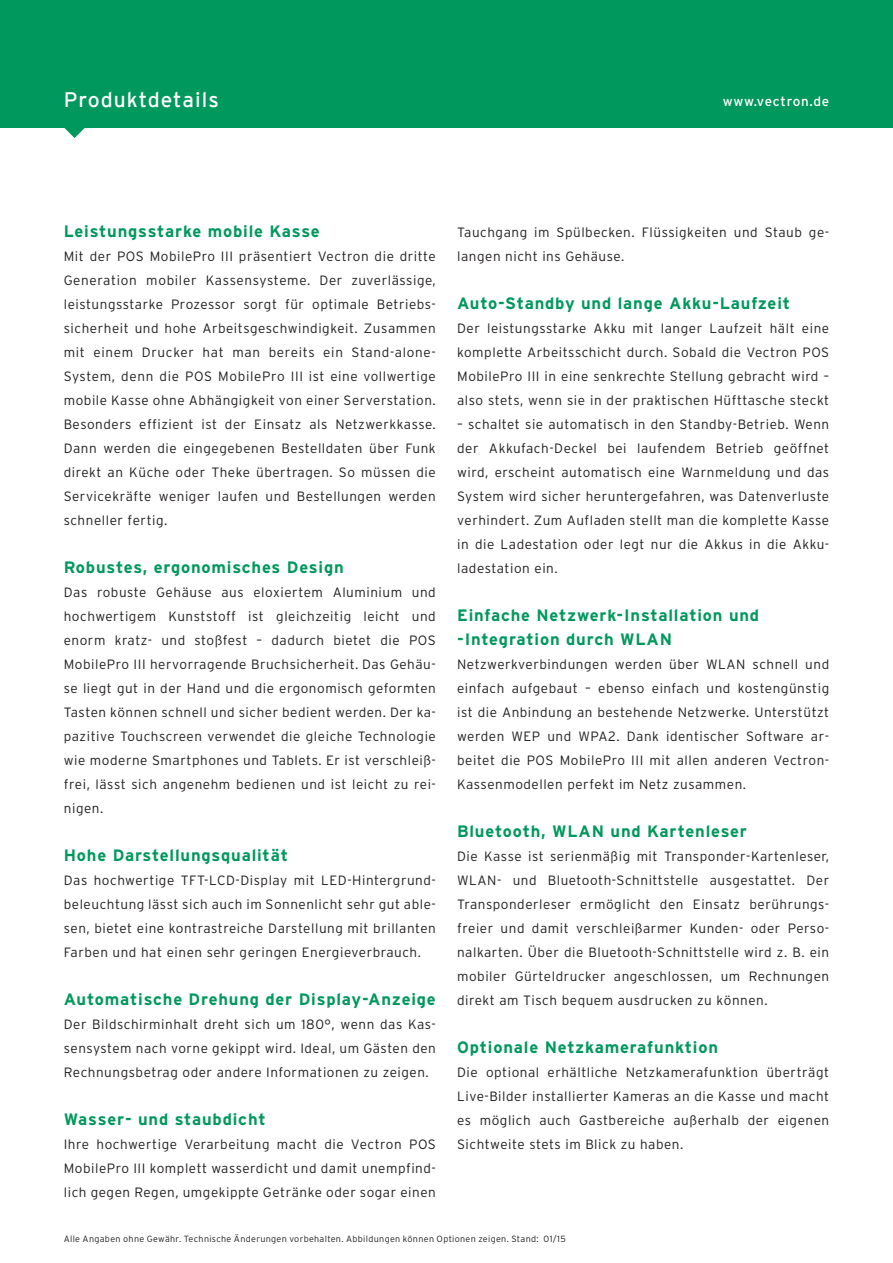
<style>
.page{position:relative;width:893px;height:1263px;background:#fff}
.page>*{position:absolute;margin:0;border:0;box-sizing:border-box;transform-origin:0 0}
.t1{font:21px "Vectron Interstate";letter-spacing:.05em;color:#fff}
.t2{font:700 16.5px/24px "Interstate";letter-spacing:.05em;color:#00985c}
.t3{font:300 13.5px/24px "Interstate";letter-spacing:.04em;color:#231f20;text-align:justify}
.t4{font:13.5px "Interstate";letter-spacing:.05em;color:#fff}
.t5{font:300 9px "Interstate";letter-spacing:.035em;color:#231f20}
</style>
<div class="page">
<div style="left:0;top:0;width:893px;height:128px;background:#00985c"></div>
<svg style="left:64px;top:128px;width:21px;height:10px"></svg>
<h1 class="t1" style="left:64px;top:87px;width:157px">Produktdetails</h1>
<p class="t4" style="left:723px;top:93px;width:108px">www.vectron.de</p>
<p class="t2" style="left:64px;top:219px;width:258px">Leistungsstarke mobile Kasse</p>
<p class="t3" style="left:64px;top:244px;width:374px">Mit der POS MobilePro III präsentiert Vectron die dritte Generation mobiler Kassensysteme. Der zuverlässige, leistungsstarke Prozessor sorgt für optimale Betriebs&shy;sicherheit und hohe Arbeitsgeschwindigkeit. Zusammen mit einem Drucker hat man bereits ein Stand-alone-System, denn die POS MobilePro III ist eine vollwertige mobile Kasse ohne Abhängigkeit von einer Serverstation.<br>Besonders effizient ist der Einsatz als Netzwerkkasse.<br>Dann werden die eingegebenen Bestelldaten über Funk direkt an Küche oder Theke übertragen. So müssen die Servicekräfte weniger laufen und Bestellungen werden schneller fertig.</p>
<p class="t2" style="left:64px;top:555px;width:282px">Robustes, ergonomisches Design</p>
<p class="t3" style="left:64px;top:580px;width:374px">Das robuste Gehäuse aus eloxiertem Aluminium und hochwertigem Kunststoff ist gleichzeitig leicht und enorm kratz- und stoßfest – dadurch bietet die POS MobilePro III hervorragende Bruchsicherheit. Das Gehäu&shy;se liegt gut in der Hand und die ergonomisch geformten Tasten können schnell und sicher bedient werden. Der ka&shy;pazitive Touchscreen verwendet die gleiche Technologie wie moderne Smartphones und Tablets. Er ist verschleiß&shy;frei, lässt sich angenehm bedienen und ist leicht zu rei&shy;nigen.</p>
<p class="t2" style="left:64px;top:843px;width:226px">Hohe Darstellungsqualität</p>
<p class="t3" style="left:64px;top:868px;width:374px">Das hochwertige TFT-LCD-Display mit LED-Hintergrund&shy;beleuchtung lässt sich auch im Sonnenlicht sehr gut able&shy;sen, bietet eine kontrastreiche Darstellung mit brillanten Farben und hat einen sehr geringen Energieverbrauch.</p>
<p class="t2" style="left:64px;top:987px;width:374px">Automatische Drehung der Display-Anzeige</p>
<p class="t3" style="left:64px;top:1012px;width:374px">Der Bildschirminhalt dreht sich um 180°, wenn das Kas&shy;sensystem nach vorne gekippt wird. Ideal, um Gästen den Rechnungsbetrag oder andere Informationen zu zeigen.</p>
<p class="t2" style="left:64px;top:1107px;width:203px">Wasser- und staubdicht</p>
<p class="t3" style="left:64px;top:1132px;width:374px">Ihre hochwertige Verarbeitung macht die Vectron POS MobilePro III komplett wasserdicht und damit unempfind&shy;lich gegen Regen, umgekippte Getränke oder sogar einen</p>
<p class="t3" style="left:457px;top:220px;width:374px">Tauchgang im Spülbecken. Flüssigkeiten und Staub ge&shy;langen nicht ins Gehäuse.</p>
<p class="t2" style="left:457px;top:291px;width:334px">Auto-Standby und lange Akku-Laufzeit</p>
<p class="t3" style="left:457px;top:316px;width:374px">Der leistungsstarke Akku mit langer Laufzeit hält eine komplette Arbeitsschicht durch. Sobald die Vectron POS MobilePro III in eine senkrechte Stellung gebracht wird – also stets, wenn sie in der praktischen Hüfttasche steckt</p>
<p class="t3" style="left:457px;top:412px;width:374px">– schaltet sie automatisch in den Standby-Betrieb. Wenn der Akkufach-Deckel bei laufendem Betrieb geöffnet wird, erscheint automatisch eine Warnmeldung und das System wird sicher heruntergefahren, was Datenverluste verhindert. Zum Aufladen stellt man die komplette Kasse in die Ladestation oder legt nur die Akkus in die Akku&shy;ladestation ein.</p>
<p class="t2" style="left:457px;top:603px;width:304px">Einfache Netzwerk-Installation und -Integration durch WLAN</p>
<p class="t3" style="left:457px;top:652px;width:374px">Netzwerkverbindungen werden über WLAN schnell und einfach aufgebaut – ebenso einfach und kostengünstig ist die Anbindung an bestehende Netzwerke. Unterstützt werden WEP und WPA2. Dank identischer Software ar&shy;beitet die POS MobilePro III mit allen anderen Vectron-Kassenmodellen perfekt im Netz zusammen.</p>
<p class="t2" style="left:457px;top:819px;width:291px">Bluetooth, WLAN und Kartenleser</p>
<p class="t3" style="left:457px;top:844px;width:374px">Die Kasse ist serienmäßig mit Transponder-Kartenleser, WLAN- und Bluetooth-Schnittstelle ausgestattet. Der Transponderleser ermöglicht den Einsatz berührungs&shy;freier und damit verschleißarmer Kunden- oder Perso&shy;nalkarten. Über die Bluetooth-Schnittstelle wird z. B. ein mobiler Gürteldrucker angeschlossen, um Rechnungen direkt am Tisch bequem ausdrucken zu können.</p>
<p class="t2" style="left:457px;top:1035px;width:262px">Optionale Netzkamerafunktion</p>
<p class="t3" style="left:457px;top:1060px;width:374px">Die optional erhältliche Netzkamerafunktion überträgt Live-Bilder installierter Kameras an die Kasse und macht es möglich auch Gastbereiche außerhalb der eigenen Sichtweite stets im Blick zu haben.</p>
<p class="t5" style="left:64px;top:1233px;width:503px">Alle Angaben ohne Gewähr. Technische Änderungen vorbehalten. Abbildungen können Optionen zeigen. Stand: 01/15</p>
</div>
